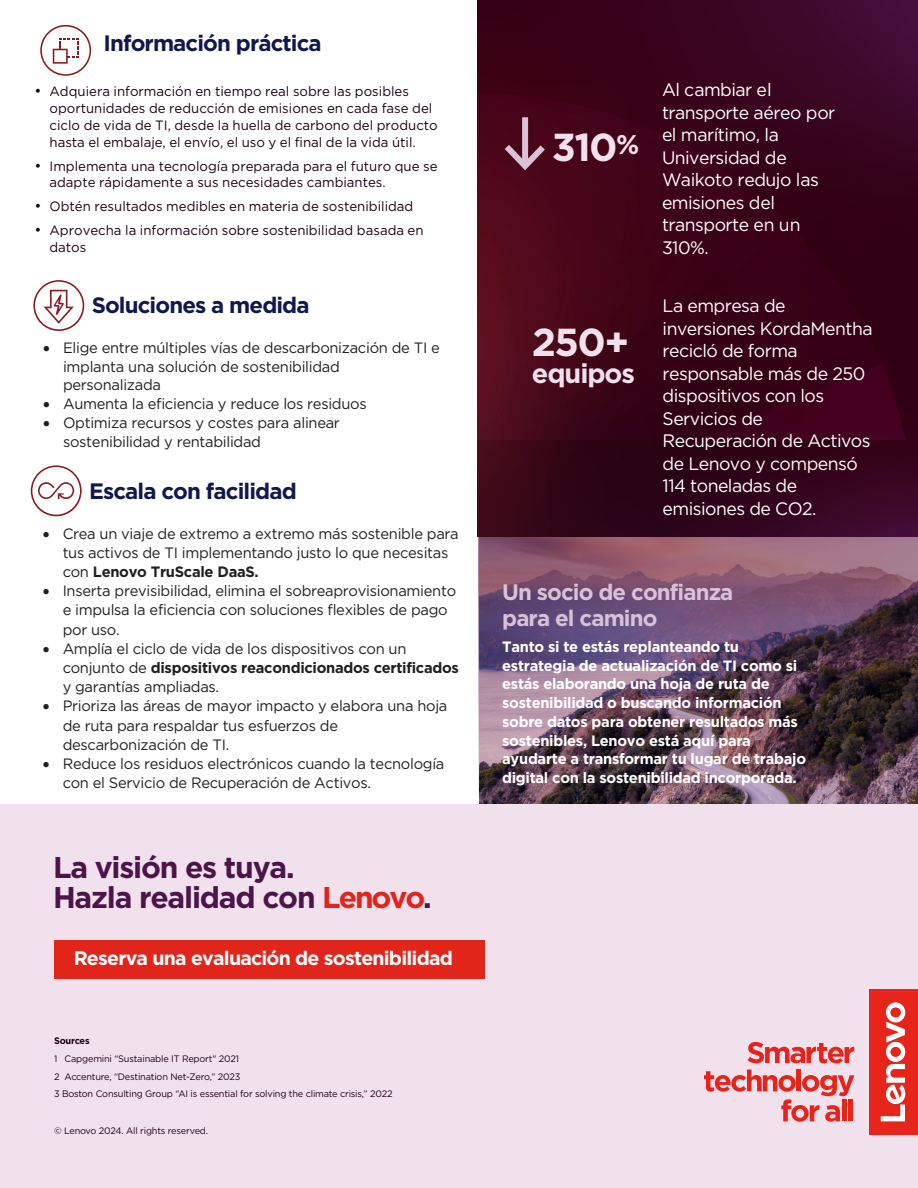
<style>
.page{position:relative;width:918px;height:1188px;background:#fff}
.page>*{position:absolute;margin:0;border:0;box-sizing:border-box;transform-origin:0 0}
.Stat_-_Small_Number{font:700 39px "Gotham";letter-spacing:-.04em;color:#f1e1ed}
.t1{font:700 30px/30.8px "Gotham";letter-spacing:-.04em;color:#4d144a}
.Stat_-_Small_Number-2{font:700 27px "Gotham";letter-spacing:-.04em;color:#f1e1ed}
.Small_subhead{font:700 22.35px "Gotham";letter-spacing:-.04em;color:#11184f}
.Body{font:700 22.35px/26.7px "Gotham";letter-spacing:-.04em;color:#d9c1d8}
.t2{font:700 19.5px "Gotham";letter-spacing:-.04em;color:#fff}
.Stat_-_Small_Number-3{font:18px/22.5px "Gotham";letter-spacing:-.03em;color:#fff}
.Body-2{font:15px/19.2px "Gotham";letter-spacing:-.02em;color:#231f20}
.Body-3{font:700 15px/18.8px "Gotham";letter-spacing:-.02em;color:#fff}
.Body-4{font:13.5px/17.1px "Gotham";color:#1e0013}
.body_text{font:9.3px "Gotham";letter-spacing:-.02em;color:#1e0013}
.body_text-2{font:700 9.3px "Gotham";letter-spacing:-.02em;color:#1e0013}
.s1{font-size:15px}
.s2{font-weight:700}
.s3{color:#e1251b}
</style>
<div class="page">
<img style="left:479px;top:537px;width:439px;height:268px">
<div style="left:0;top:805px;width:918px;height:383px;background:#f1e1ed"></div>
<img style="left:478px;top:0;width:440px;height:537px">
<img style="left:478px;top:94px;width:438px;height:345px">
<svg style="left:747px;top:1042px;width:107px;height:21px"></svg>
<svg style="left:704px;top:1070px;width:150px;height:52px"></svg>
<hr style="left:842px;top:1100px;width:4px;height:21px;background:#e72419">
<div style="left:848px;top:1100px;width:5px;height:21px;background:#e72419"></div>
<div style="left:870px;top:989px;width:48px;height:146px;background:#e72419"></div>
<svg style="left:881px;top:1002px;width:24px;height:119px"></svg>
<svg style="left:31px;top:465px;width:51px;height:51px"></svg>
<svg style="left:33px;top:280px;width:51px;height:51px"></svg>
<svg style="left:40px;top:25px;width:51px;height:51px"></svg>
<div style="left:54px;top:940px;width:431px;height:39px;background:#e1251b"></div>
<svg style="left:498px;top:138px;width:53px;height:37px"></svg>
<div style="left:522px;top:117px;width:6px;height:49px;background:#d9c1d8"></div>
<p class="Small_subhead" style="left:103px;top:28px;width:220px">Información práctica</p>
<p class="Body-4" style="left:50px;top:82px;width:390px;text-indent:-15px"><span class="s1">•</span> Adquiera información en tiempo real sobre las posibles oportunidades de reducción de emisiones en cada fase del ciclo de vida de TI, desde la huella de carbono del producto hasta el embalaje, el envío, el uso y el final de la vida útil.</p>
<p class="Body-4" style="left:50px;top:157px;width:390px;text-indent:-15px"><span class="s1">•</span> Implementa una tecnología preparada para el futuro que se adapte rápidamente a sus necesidades cambiantes.</p>
<p class="Body-4" style="left:35px;top:197px;width:380px"><span class="s1">•</span> Obtén resultados medibles en materia de sostenibilidad</p>
<p class="Body-4" style="left:50px;top:221px;width:376px;text-indent:-15px"><span class="s1">•</span> Aprovecha la información sobre sostenibilidad basada en datos</p>
<p class="Small_subhead" style="left:92px;top:291px;width:219px">Soluciones a medida</p>
<p class="Body-2" style="left:63px;top:338px;width:378px;line-height:18.8px;text-indent:-20px">• Elige entre múltiples vías de descarbonización de TI e implanta una solución de sostenibilidad personalizada</p>
<p class="Body-2" style="left:43px;top:394px;width:325px">• Aumenta la eficiencia y reduce los residuos</p>
<p class="Body-2" style="left:63px;top:413px;width:278px;line-height:18.8px;text-indent:-20px">• Optimiza recursos y costes para alinear sostenibilidad y rentabilidad</p>
<p class="Small_subhead" style="left:89px;top:476px;width:209px">Escala con facilidad</p>
<p class="Body-2" style="left:63px;top:524px;width:398px;text-indent:-20px">• Crea un viaje de extremo a extremo más sostenible para tus activos de TI implementando justo lo que necesitas con <span class="s2">Lenovo TruScale DaaS.</span></p>
<p class="Body-2" style="left:63px;top:581px;width:395px;text-indent:-20px">• Inserta previsibilidad, elimina el sobreaprovisionamiento e impulsa la eficiencia con soluciones flexibles de pago por uso.</p>
<p class="Body-2" style="left:63px;top:639px;width:398px;text-indent:-20px">• Amplía el ciclo de vida de los dispositivos con un conjunto de <span class="s2">dispositivos reacondicionados certificados </span>y garantías ampliadas.</p>
<p class="Body-2" style="left:63px;top:696px;width:386px;text-indent:-20px">• Prioriza las áreas de mayor impacto y elabora una hoja de ruta para respaldar tus esfuerzos de descarbonización de TI.</p>
<p class="Body-2" style="left:63px;top:754px;width:383px;text-indent:-20px">• Reduce los residuos electrónicos cuando la tecnología con el Servicio de Recuperación de Activos.</p>
<p class="t1" style="left:53px;top:851px;width:380px">La visión es tuya.<br>Hazla realidad con <span class="s3">Lenovo</span>.</p>
<p class="t2" style="left:74px;top:946px;width:381px">Reserva una evaluación de sostenibilidad</p>
<p class="body_text-2" style="left:54px;top:1035px;width:37px">Sources</p>
<p class="body_text" style="left:54px;top:1053px;width:187px">1 Capgemini “Sustainable IT Report" 2021</p>
<p class="body_text" style="left:54px;top:1070px;width:188px">2 Accenture, “Destination Net-Zero,” 2023</p>
<p class="body_text" style="left:54px;top:1088px;width:340px">3 Boston Consulting Group “AI is essential for solving the climate crisis,” 2022</p>
<p class="body_text" style="left:54px;top:1125px;width:156px">© Lenovo 2024. All rights reserved.</p>
<p class="Stat_-_Small_Number" style="left:552px;top:122px;width:89px">310<sup>%</sup></p>
<p class="Stat_-_Small_Number" style="left:532px;top:316px;width:99px">250+</p>
<p class="Stat_-_Small_Number-2" style="left:532px;top:355px;width:104px">equipos</p>
<p class="Stat_-_Small_Number-3" style="left:662px;top:78px;width:175px">Al cambiar el transporte aéreo por el marítimo, la<br>Universidad de<br>Waikoto redujo las emisiones del transporte en un<br>310%.</p>
<p class="Stat_-_Small_Number-3" style="left:663px;top:294px;width:211px">La empresa de inversiones KordaMentha recicló de forma responsable más de 250 dispositivos con los<br>Servicios de<br>Recuperación de Activos de Lenovo y compensó<br>114 toneladas de emisiones de CO2.</p>
<p class="Body" style="left:502px;top:578px;width:233px">Un socio de confianza para el camino</p>
<p class="Body-3" style="left:502px;top:637px;width:306px">Tanto si te estás replanteando tu estrategia de actualización de TI como si estás elaborando una hoja de ruta de sostenibilidad o buscando información sobre datos para obtener resultados más sostenibles, Lenovo está aquí para ayudarte a transformar tu lugar de trabajo digital con la sostenibilidad incorporada.</p>
</div>
